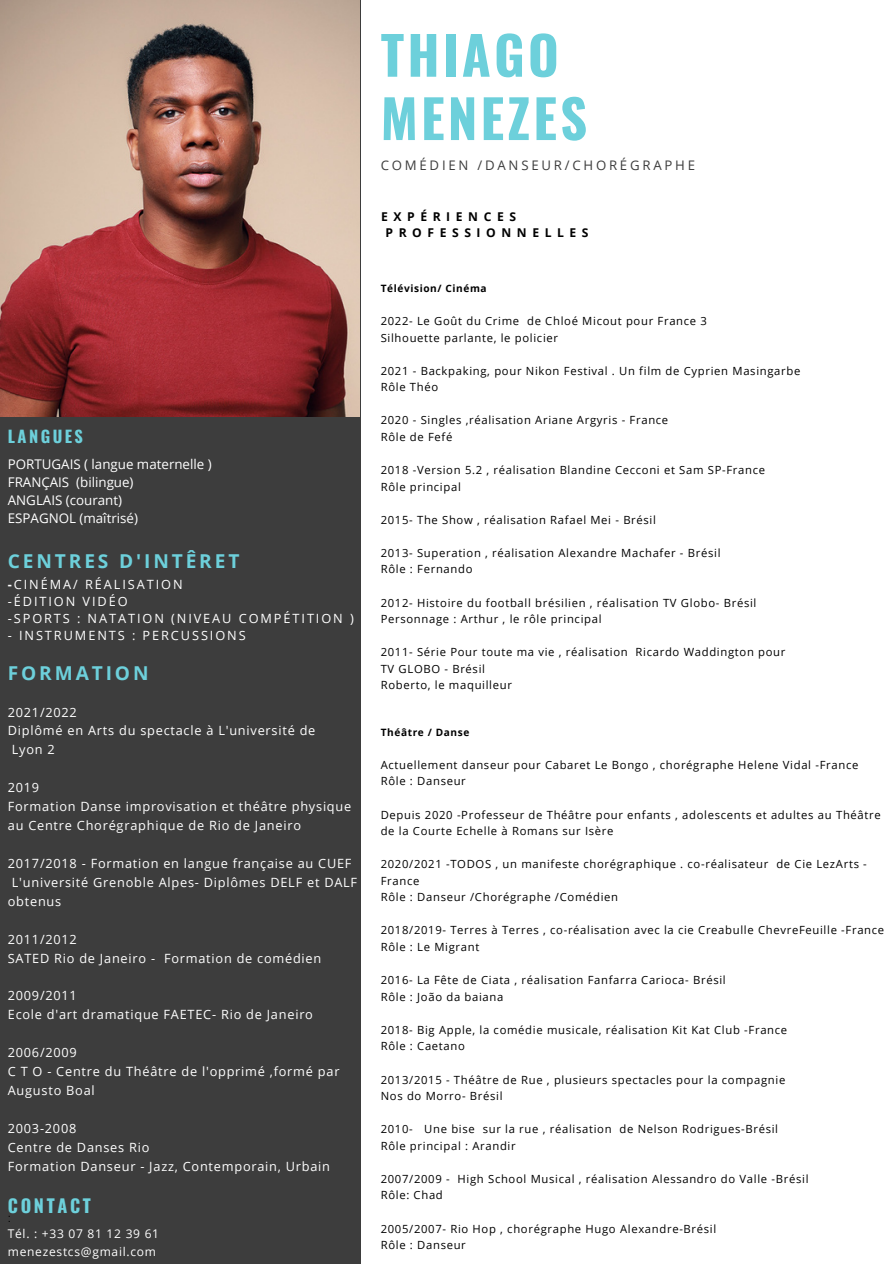
<style>
.page{position:relative;width:894px;height:1264px;background:#fff}
.page>*{position:absolute;margin:0;border:0;box-sizing:border-box;transform-origin:0 0}
.t1{font:700 52.8px/63.3px "Oswald";letter-spacing:.06em;color:#6dd0db}
.t2{font:700 19.05px "Open Sans";letter-spacing:.15em;color:#6dd0db}
.t3{font:700 18px "Oswald";letter-spacing:.15em;color:#6dd0db}
.t4{font:700 16.35px "Oswald";letter-spacing:.15em;color:#6dd0db}
.t5{font:13.35px/17.9px "Open Sans";color:#fff}
.t6{font:13.2px "Open Sans";letter-spacing:.21em;color:#3d3d3d}
.t7{font:12.75px/18.9px "Open Sans";letter-spacing:.06em;color:#fff}
.t8{font:12.75px/17px "Open Sans";letter-spacing:.15em;color:#fff}
.t9{font:700 12.15px/16.6px "Open Sans";letter-spacing:.46em;color:#000}
.t10{font:12px/18px "Open Sans";letter-spacing:.06em;color:#fff}
.t11{font:11.7px "Arimo";color:#000}
.t12{font:11.25px/16.5px "Open Sans";letter-spacing:.06em;color:#000}
.t13{font:700 10.05px "Open Sans";letter-spacing:.06em;color:#000}
.s1{font-weight:700}
</style>
<div class="page">
<div style="left:0;top:0;width:360px;height:1263px;background:#3d3d3d"></div>
<img style="left:0;top:0;width:359px;height:417px">
<h3 class="t4" style="left:8px;top:423px;width:77px">LANGUES</h3>
<p class="t5" style="left:8px;top:455px;width:205px">PORTUGAIS ( langue maternelle )<br>FRANÇAIS (bilingue)<br>ANGLAIS (courant)<br>ESPAGNOL (maîtrisé)</p>
<h2 class="t2" style="left:8px;top:548px;width:233px">CENTRES D'INTÊRET</h2>
<p class="t8" style="left:8px;top:575px;width:347px"><span class="s1">-</span>CINÉMA/ RÉALISATION<br>-ÉDITION VIDÉO<br>-SPORTS : NATATION (NIVEAU COMPÉTITION )</p>
<p class="t8" style="left:8px;top:626px;width:239px">- INSTRUMENTS : PERCUSSIONS</p>
<h2 class="t2" style="left:8px;top:659px;width:142px">FORMATION</h2>
<p class="t7" style="left:8px;top:702px;width:71px">2021/2022</p>
<p class="t7" style="left:8px;top:721px;width:309px">Diplômé en Arts du spectacle à L'université de</p>
<p class="t7" style="left:12px;top:740px;width:44px">Lyon 2</p>
<p class="t7" style="left:8px;top:777px;width:345px">2019<br>Formation Danse improvisation et théâtre physique au Centre Chorégraphique de Rio de Janeiro</p>
<p class="t7" style="left:8px;top:853px;width:345px">2017/2018 - Formation en langue française au CUEF</p>
<p class="t7" style="left:12px;top:872px;width:347px">L'université Grenoble Alpes- Diplômes DELF et DALF</p>
<p class="t7" style="left:8px;top:891px;width:55px">obtenus</p>
<p class="t7" style="left:8px;top:929px;width:315px">2011/2012<br>SATED Rio de Janeiro - Formation de comédien</p>
<p class="t7" style="left:8px;top:985px;width:306px">2009/2011<br>Ecole d'art dramatique FAETEC- Rio de Janeiro</p>
<p class="t7" style="left:8px;top:1042px;width:333px">2006/2009<br>C T O - Centre du Théâtre de l'opprimé ,formé par<br>Augusto Boal</p>
<p class="t7" style="left:8px;top:1118px;width:324px">2003-2008<br>Centre de Danses Rio<br>Formation Danseur - Jazz, Contemporain, Urbain</p>
<h3 class="t3" style="left:8px;top:1191px;width:85px">CONTACT</h3>
<p class="t11" style="left:8px;top:1211px;width:5px">:</p>
<p class="t10" style="left:8px;top:1224px;width:153px">Tél. : +33 07 81 12 39 61 menezestcs@gmail.com</p>
<h1 class="t1" style="left:380px;top:21px;width:208px">THIAGO<br>MENEZES</h1>
<p class="t6" style="left:380px;top:156px;width:316px">COMÉDIEN /DANSEUR/CHORÉGRAPHE</p>
<p class="t9" style="left:385px;top:208px;width:204px;text-indent:-4px">EXPÉRIENCES<br>PROFESSIONNELLES</p>
<p class="t13" style="left:380px;top:281px;width:107px">Télévision/ Cinéma</p>
<p class="t12" style="left:380px;top:312px;width:327px">2022- Le Goût du Crime de Chloé Micout pour France 3<br>Silhouette parlante, le policier</p>
<p class="t12" style="left:380px;top:362px;width:421px">2021 - Backpaking, pour Nikon Festival . Un film de Cyprien Masingarbe<br>Rôle Théo</p>
<p class="t12" style="left:380px;top:412px;width:289px">2020 - Singles ,réalisation Ariane Argyris - France<br>Rôle de Fefé</p>
<p class="t12" style="left:380px;top:461px;width:386px">2018 -Version 5.2 , réalisation Blandine Cecconi et Sam SP-France<br>Rôle principal</p>
<p class="t12" style="left:380px;top:511px;width:277px">2015- The Show , réalisation Rafael Mei - Brésil</p>
<p class="t12" style="left:380px;top:544px;width:341px">2013- Superation , réalisation Alexandre Machafer - Brésil<br>Rôle : Fernando</p>
<p class="t12" style="left:380px;top:594px;width:377px">2012- Histoire du football brésilien , réalisation TV Globo- Brésil<br>Personnage : Arthur , le rôle principal</p>
<p class="t12" style="left:380px;top:643px;width:406px">2011- Série Pour toute ma vie , réalisation Ricardo Waddington pour<br>TV GLOBO - Brésil<br>Roberto, le maquilleur</p>
<p class="t13" style="left:380px;top:725px;width:90px">Théâtre / Danse</p>
<p class="t12" style="left:380px;top:756px;width:479px">Actuellement danseur pour Cabaret Le Bongo , chorégraphe Helene Vidal -France<br>Rôle : Danseur</p>
<p class="t12" style="left:380px;top:806px;width:501px">Depuis 2020 -Professeur de Théâtre pour enfants , adolescents et adultes au Théâtre de la Courte Echelle à Romans sur Isère</p>
<p class="t12" style="left:380px;top:855px;width:487px">2020/2021 -TODOS , un manifeste chorégraphique . co-réalisateur de Cie LezArts -<br>France<br>Rôle : Danseur /Chorégraphe /Comédien</p>
<p class="t12" style="left:380px;top:921px;width:505px">2018/2019- Terres à Terres , co-réalisation avec la cie Creabulle ChevreFeuille -France<br>Rôle : Le Migrant</p>
<p class="t12" style="left:380px;top:971px;width:346px">2016- La Fête de Ciata , réalisation Fanfarra Carioca- Brésil<br>Rôle : João da baiana</p>
<p class="t12" style="left:380px;top:1021px;width:408px">2018- Big Apple, la comédie musicale, réalisation Kit Kat Club -France<br>Rôle : Caetano</p>
<p class="t12" style="left:380px;top:1070px;width:406px">2013/2015 - Théâtre de Rue , plusieurs spectacles pour la compagnie<br>Nos do Morro- Brésil</p>
<p class="t12" style="left:380px;top:1120px;width:399px">2010- Une bise sur la rue , réalisation de Nelson Rodrigues-Brésil<br>Rôle principal : Arandir</p>
<p class="t12" style="left:380px;top:1170px;width:429px">2007/2009 - High School Musical , réalisation Alessandro do Valle -Brésil<br>Rôle: Chad</p>
<p class="t12" style="left:380px;top:1219px;width:337px">2005/2007- Rio Hop , chorégraphe Hugo Alexandre-Brésil<br>Rôle : Danseur</p>
</div>
